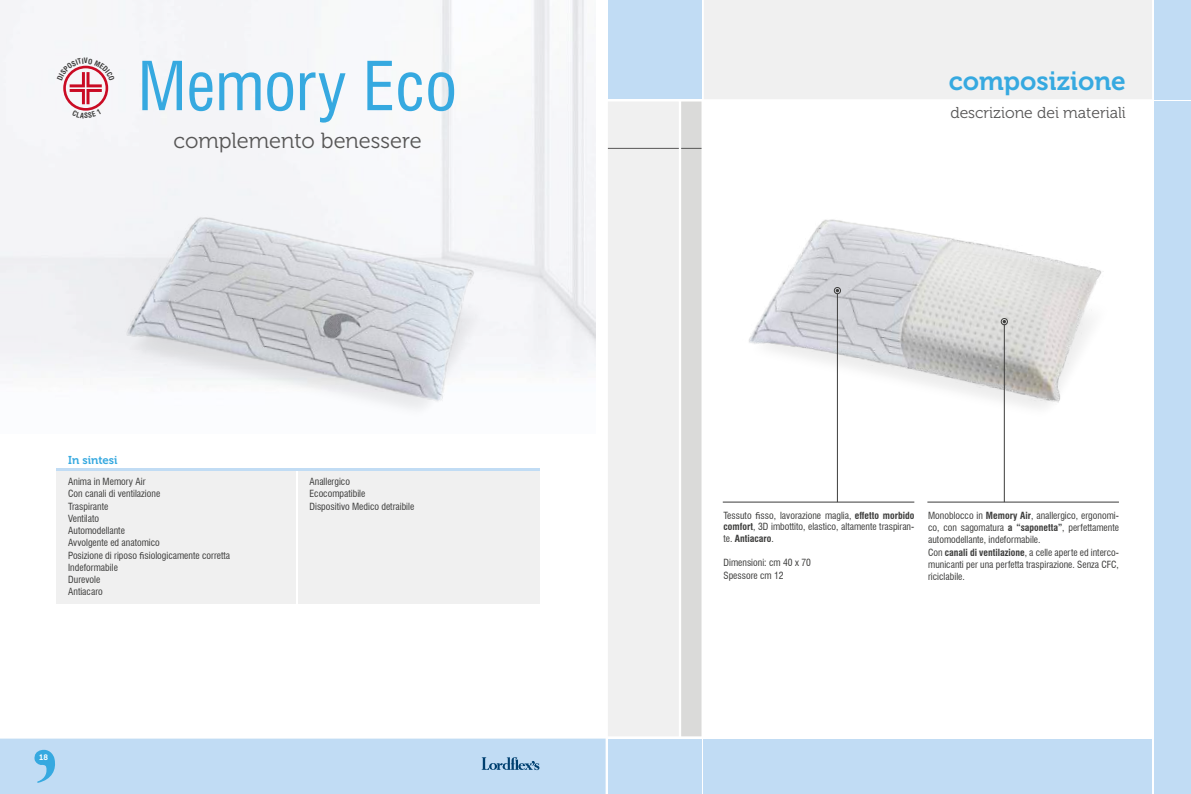
<style>
.page{position:relative;width:1191px;height:794px;background:#fff}
.page>*{position:absolute;margin:0;border:0;box-sizing:border-box;transform-origin:0 0}
.t1{font:condensed 65.62px "Swiss 721 BT";color:#36a9e0}
.t2{font:26.25px "Museo 700";color:#36a9e0}
.t3{font:21.88px "Museo 300";color:#575656}
.t4{font:15.75px "Museo 300";color:#575656}
.t5{font:11.38px "Museo 700";color:#36a9e0}
.t6{font:condensed 9.62px/12.2px "Swiss 721 BT";color:#3c3c3b}
.t7{font:7.88px "Museo 700";color:#fff}
.t8{font:700 condensed 7.26px "Swiss 721 BT";color:#3c3c3b}
.s1{font-family:"Myriad Pro";font-stretch:normal}
.s2{font-weight:700}
</style>
<div class="page">
<div style="left:0;top:738px;width:605px;height:56px;background:#c1dcf4"></div>
<svg style="left:34px;top:749px;width:21px;height:34px"></svg>
<svg style="left:481px;top:757px;width:58px;height:13px"></svg>
<div style="left:704px;top:738px;width:448px;height:56px;background:#c1dcf4"></div>
<div style="left:608px;top:738px;width:93px;height:56px;background:#c1dcf4"></div>
<div style="left:608px;top:0;width:93px;height:99px;background:#c1dcf4"></div>
<div style="left:1154px;top:0;width:37px;height:99px;background:#c1dcf4"></div>
<div style="left:1154px;top:101px;width:37px;height:693px;background:#c1dcf4"></div>
<div style="left:0;top:0;width:595px;height:372px;background:#f5f6f8"></div>
<div style="left:681px;top:101px;width:20px;height:635px;background:#dadad9"></div>
<div style="left:608px;top:101px;width:71px;height:635px;background:#f0f0f0"></div>
<div style="left:112px;top:195px;width:395px;height:177px;background:#f4f4f7"></div>
<img style="left:112px;top:214px;width:393px;height:196px">
<hr style="left:608px;top:148px;width:71px;height:1px;background:#575656">
<svg style="left:681px;top:148px;width:20px;height:1px"></svg>
<img style="left:749px;top:219px;width:353px;height:250px">
<div style="left:704px;top:0;width:448px;height:99px;background:#f0f0f0"></div>
<div style="left:56px;top:469px;width:240px;height:134px;background:#f0f0f0"></div>
<div style="left:298px;top:469px;width:241px;height:134px;background:#f0f0f0"></div>
<hr style="left:56px;top:468px;width:483px;height:2px;background:#c1dcf4">
<hr style="left:723px;top:502px;width:191px;height:1px;background:#3c3c3b">
<hr style="left:927px;top:502px;width:192px;height:1px;background:#3c3c3b">
<hr style="left:837px;top:294px;width:1px;height:208px;background:#3c3c3b">
<div style="left:834px;top:287px;width:6px;height:7px;border:1px solid #3c3c3b;border-radius:50%"></div>
<svg style="left:835px;top:289px;width:4px;height:3px"></svg>
<hr style="left:1004px;top:325px;width:1px;height:177px;background:#3c3c3b">
<div style="left:1001px;top:318px;width:6px;height:7px;border:1px solid #3c3c3b;border-radius:50%"></div>
<svg style="left:1002px;top:320px;width:4px;height:3px"></svg>
<svg style="left:57px;top:58px;width:58px;height:60px"></svg>
<p class="t8" style="left:84px;top:56px;width:6px">V</p>
<h1 class="t1" style="left:138px;top:47px;width:320px">Memory Eco</h1>
<h3 class="t3" style="left:173px;top:128px;width:250px">complemento benessere</h3>
<p class="t5" style="left:68px;top:454px;width:51px">In sintesi</p>
<p class="t6" style="left:68px;top:475px;width:163px">Anima in Memory Air<br>Con canali di ventilazione<br>Traspirante<br>Ventilato<br>Automodellante<br>Avvolgente ed anatomico<br>Posizione di riposo <span class="s1">fi</span>siologicamente corretta<br>Indeformabile<br>Durevole<br>Antiacaro</p>
<p class="t6" style="left:309px;top:475px;width:106px">Anallergico<br>Ecocompatibile<br>Dispositivo Medico detraibile</p>
<p class="t7" style="left:39px;top:753px;width:10px">18</p>
<h2 class="t2" style="left:948px;top:66px;width:179px">composizione</h2>
<h3 class="t4" style="left:950px;top:104px;width:177px">descrizione dei materiali</h3>
<p class="t6" style="left:723px;top:509px;width:192px;line-height:11.5px;text-align:justify">Tessuto <span class="s1">fi</span>sso, lavorazione maglia, <span class="s2">effetto morbido comfort</span>, 3D imbottito, elastico, altamente traspiran&shy;te. <span class="s2">Antiacaro</span>.</p>
<p class="t6" style="left:723px;top:557px;width:89px">Dimensioni: cm 40 x 70<br>Spessore cm 12</p>
<p class="t6" style="left:928px;top:509px;width:192px">Monoblocco in <span class="s2">Memory Air</span>, anallergico, ergonomi&shy;co, con sagomatura <span class="s2">a “saponetta”</span>, perfettamente automodellante, indeformabile.<br>Con <span class="s2">canali di ventilazione</span>, a celle aperte ed interco&shy;municanti per una perfetta traspirazione. Senza CFC, riciclabile.</p>
</div>
